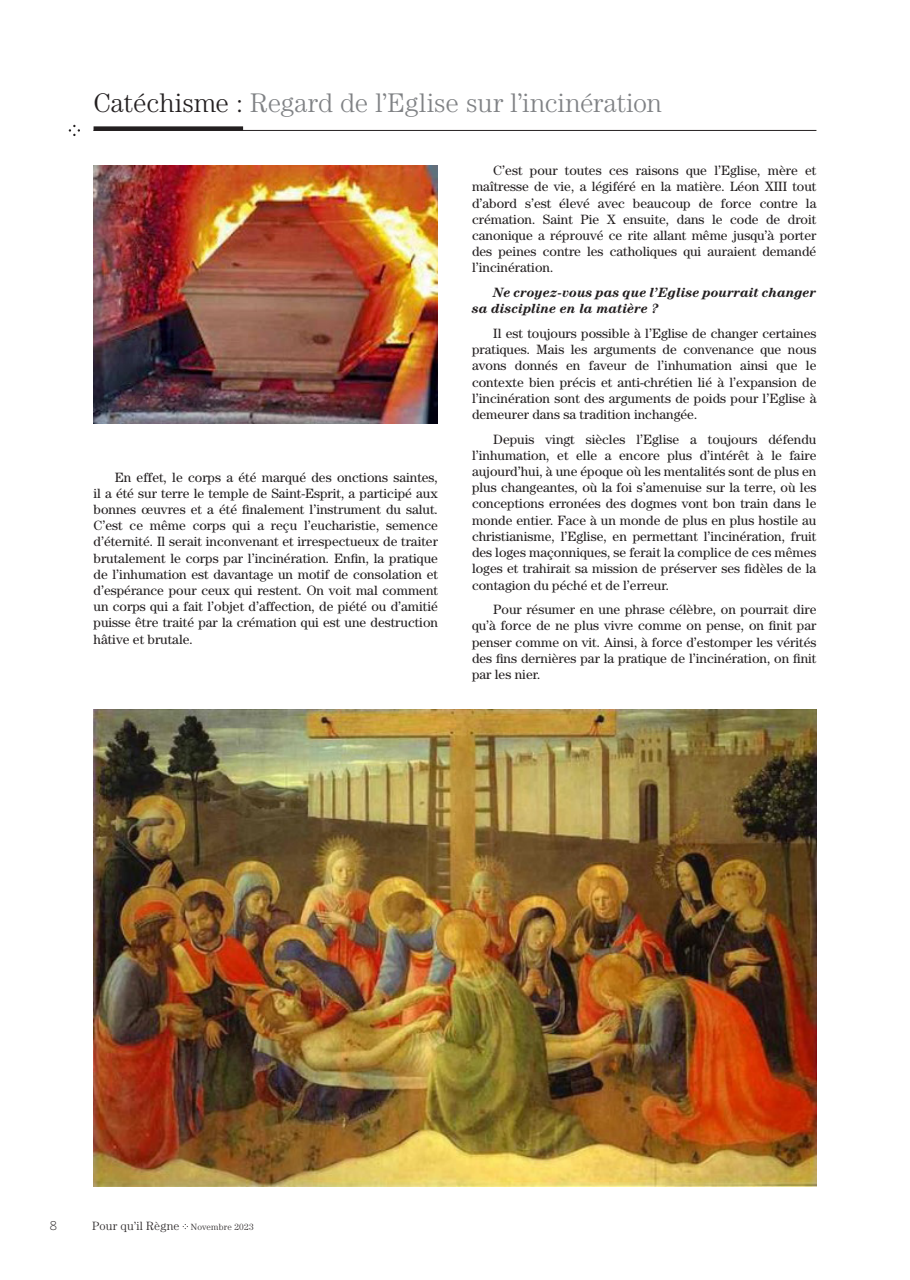
<style>
.page{position:relative;width:910px;height:1280px;background:#fff}
.page>*{position:absolute;margin:0;border:0;box-sizing:border-box;transform-origin:0 0}
.t1{font:300 27px "Century Std";letter-spacing:-.005em;color:#808285}
.Cat__Text{font:13.5px/16.2px "Century Std";color:#231f20;text-align:justify}
.Cat__Text-2{font:italic 700 13.5px/16.2px "Century Std";color:#231f20}
.t2{font:300 12px "Century Std";letter-spacing:.015em;color:#231f20}
.t3{font:300 12px "Benton Sans";color:#231f20}
.s1{color:#231f20}
.s2{font-size:9px}
</style>
<div class="page">
<svg style="left:69px;top:125px;width:11px;height:11px"></svg>
<hr style="left:94px;top:130px;width:722px;height:1px;background:#231f20">
<div style="left:94px;top:126px;width:149px;height:5px;background:#231f20"></div>
<img style="left:93px;top:709px;width:723px;height:477px">
<img style="left:93px;top:165px;width:345px;height:259px">
<p class="t1" style="left:94px;top:87px;width:570px"><span class="s1">Catéchisme :</span> Regard de l’Eglise sur l’incinération</p>
<p class="Cat__Text" style="left:94px;top:469px;width:346px;text-indent:21px">En effet, le corps a été marqué des onctions saintes, il a été sur terre le temple de Saint-Esprit, a participé aux bonnes œuvres et a été finalement l’instrument du salut.<br>C’est ce même corps qui a reçu l’eucharistie, semence d’éternité. Il serait inconvenant et irrespectueux de traiter brutalement le corps par l’incinération. Enfin, la pratique de l’inhumation est davantage un motif de consolation et d’espérance pour ceux qui restent. On voit mal comment un corps qui a fait l’objet d’affection, de piété ou d’amitié puisse être traité par la crémation qui est une destruction hâtive et brutale.</p>
<p class="Cat__Text" style="left:472px;top:162px;width:346px;text-indent:21px">C’est pour toutes ces raisons que l’Eglise, mère et maîtresse de vie, a légiféré en la matière. Léon XIII tout d’abord s’est élevé avec beaucoup de force contre la crémation. Saint Pie X ensuite, dans le code de droit canonique a réprouvé ce rite allant même jusqu’à porter des peines contre les catholiques qui auraient demandé l’incinération.</p>
<p class="Cat__Text-2" style="left:472px;top:284px;width:346px;text-indent:21px">Ne croyez-vous pas que l’Eglise pourrait changer sa discipline en la matière ?</p>
<p class="Cat__Text" style="left:472px;top:325px;width:346px;text-indent:21px">Il est toujours possible à l’Eglise de changer certaines pratiques. Mais les arguments de convenance que nous avons donnés en faveur de l’inhumation ainsi que le contexte bien précis et anti-chrétien lié à l’expansion de l’incinération sont des arguments de poids pour l’Eglise à demeurer dans sa tradition inchangée.</p>
<p class="Cat__Text" style="left:472px;top:431px;width:346px;text-indent:21px">Depuis vingt siècles l’Eglise a toujours défendu l’inhumation, et elle a encore plus d’intérêt à le faire aujourd’hui, à une époque où les mentalités sont de plus en plus changeantes, où la foi s’amenuise sur la terre, où les conceptions erronées des dogmes vont bon train dans le monde entier. Face à un monde de plus en plus hostile au christianisme, l’Eglise, en permettant l’incinération, fruit des loges maçonniques, se ferait la complice de ces mêmes loges et trahirait sa mission de préserver ses fidèles de la contagion du péché et de l’erreur.</p>
<p class="Cat__Text" style="left:472px;top:601px;width:346px;text-indent:21px">Pour résumer en une phrase célèbre, on pourrait dire qu’à force de ne plus vivre comme on pense, on finit par penser comme on vit. Ainsi, à force d’estomper les vérités des fins dernières par la pratique de l’incinération, on finit par les nier.</p>
<p class="t3" style="left:50px;top:1218px;width:9px">8</p>
<p class="t2" style="left:92px;top:1218px;width:163px">Pour qu’il Règne <span class="s2">Novembre 2023</span></p>
</div>
